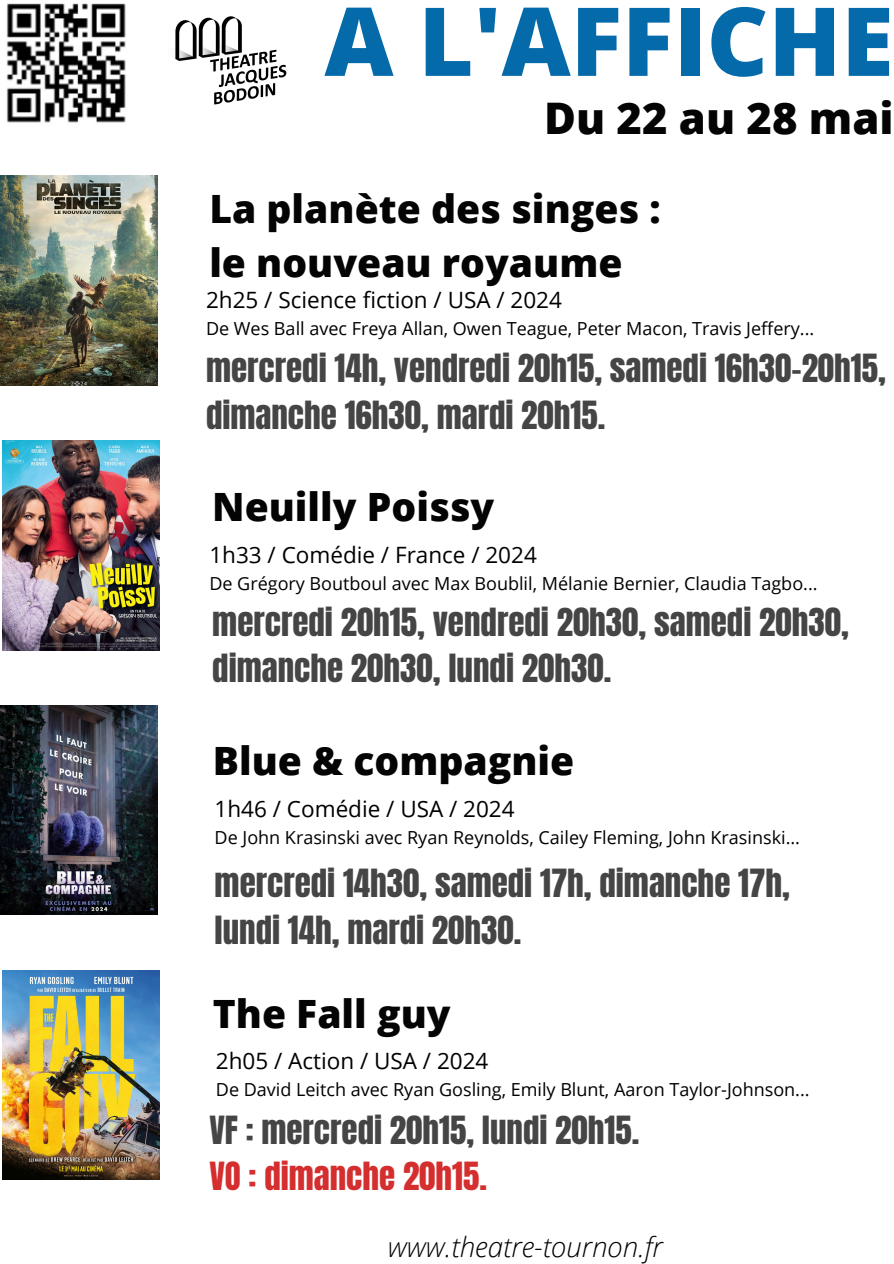
<style>
.page{position:relative;width:894px;height:1264px;background:#fff}
.page>*{position:absolute;margin:0;border:0;box-sizing:border-box;transform-origin:0 0}
.t1{font:800 95.1px "Open Sans";color:#056aa9}
.t2{font:800 43.5px "Open Sans";color:#040404}
.t3{font:800 39px/54px "Open Sans";color:#040404}
.t4{font:33px/46.2px "Anton";color:#454545}
.t5{font:italic 300 27.75px "Open Sans";color:#000}
.t6{font:22.5px "Open Sans";color:#000}
.t7{font:18px "Open Sans";color:#000}
.s1{color:#d42e2e}
</style>
<div class="page">
<img style="left:175px;top:16px;width:112px;height:89px">
<img style="left:0;top:176px;width:158px;height:209px">
<img style="left:0;top:705px;width:158px;height:209px">
<img style="left:6px;top:3px;width:120px;height:120px">
<img style="left:2px;top:441px;width:158px;height:209px">
<img style="left:2px;top:970px;width:158px;height:209px">
<p class="t1" style="left:324px;top:-26px;width:570px">A L'AFFICHE</p>
<p class="t2" style="left:544px;top:88px;width:351px">Du 22 au 28 mai</p>
<p class="t3" style="left:209px;top:180px;width:453px">La planète des singes : le nouveau royaume</p>
<p class="t6" style="left:206px;top:283px;width:357px">2h25 / Science fiction / USA / 2024</p>
<h4 class="t7" style="left:206px;top:315px;width:609px">De Wes Ball avec Freya Allan, Owen Teague, Peter Macon, Travis Jeffery...</h4>
<h5 class="t4" style="left:206px;top:346px;width:681px">mercredi 14h, vendredi 20h15, samedi 16h30-20h15, dimanche 16h30, mardi 20h15.</h5>
<h3 class="t3" style="left:212px;top:479px;width:284px">Neuilly Poissy</h3>
<p class="t6" style="left:209px;top:538px;width:329px">1h33 / Comédie / France / 2024</p>
<p class="t7" style="left:209px;top:570px;width:609px">De Grégory Boutboul avec Max Boublil, Mélanie Bernier, Claudia Tagbo...</p>
<h4 class="t4" style="left:212px;top:600px;width:637px">mercredi 20h15, vendredi 20h30, samedi 20h30, dimanche 20h30, lundi 20h30.</h4>
<p class="t3" style="left:213px;top:733px;width:363px">Blue &amp; compagnie</p>
<h4 class="t6" style="left:214px;top:793px;width:301px">1h46 / Comédie / USA / 2024</h4>
<h3 class="t7" style="left:214px;top:825px;width:586px">De John Krasinski avec Ryan Reynolds, Cailey Fleming, John Krasinski...</h3>
<h4 class="t4" style="left:214px;top:861px;width:576px">mercredi 14h30, samedi 17h, dimanche 17h, lundi 14h, mardi 20h30.</h4>
<p class="t3" style="left:213px;top:985px;width:239px">The Fall guy</p>
<h3 class="t6" style="left:216px;top:1045px;width:274px">2h05 / Action / USA / 2024</h3>
<p class="t7" style="left:216px;top:1076px;width:595px">De David Leitch avec Ryan Gosling, Emily Blunt, Aaron Taylor-Johnson...</p>
<p class="t4" style="left:209px;top:1107px;width:431px">VF : mercredi 20h15, lundi 20h15.<br><span class="s1">VO : dimanche 20h15.</span></p>
<h3 class="t5" style="left:388px;top:1227px;width:276px">www.theatre-tournon.fr</h3>
</div>
